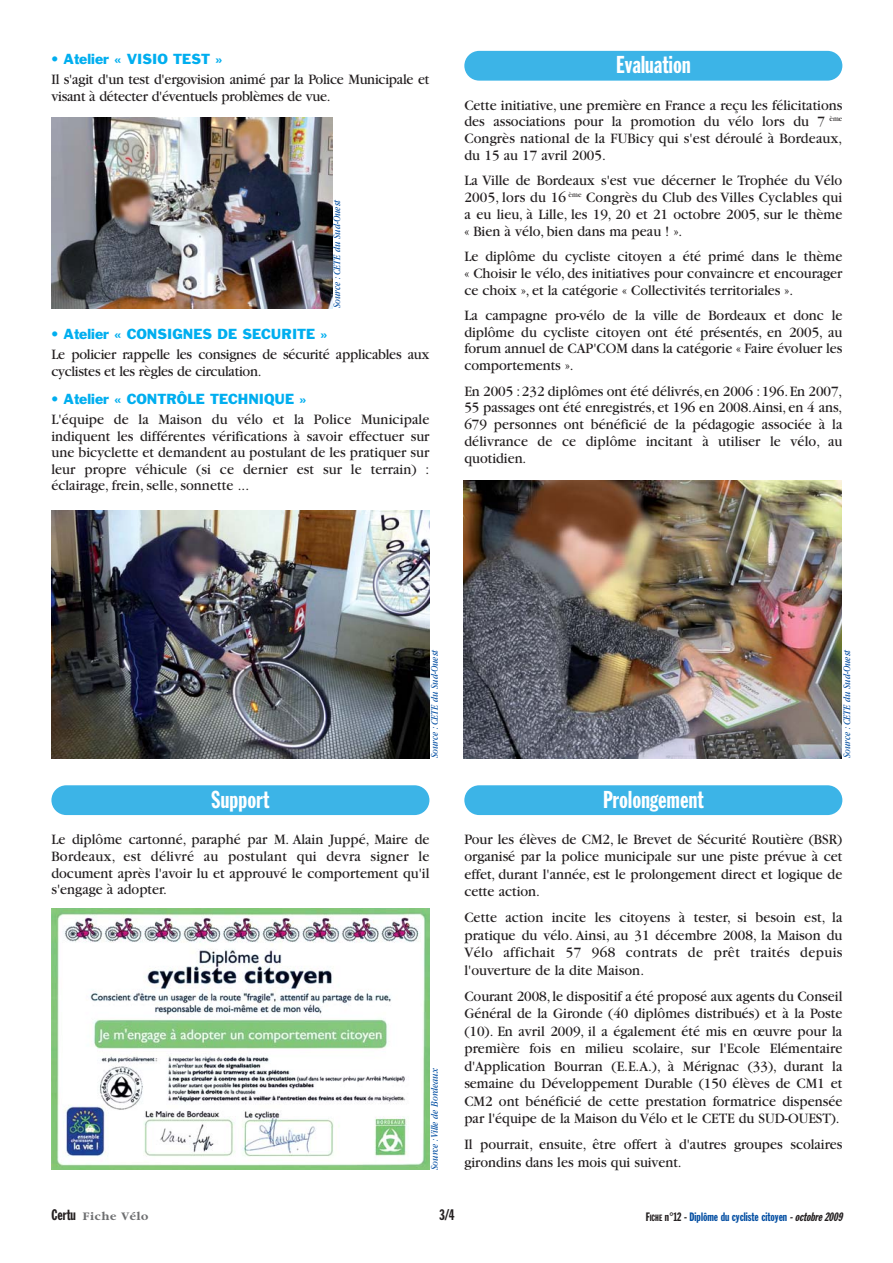
<style>
.page{position:relative;width:893px;height:1263px;background:#fff}
.page>*{position:absolute;margin:0;border:0;box-sizing:border-box;transform-origin:0 0}
.t1{font:24px "Franklin Gothic Extra Cond";letter-spacing:.01em;color:#fff}
.t2{font:15px/16.8px "Garamond";color:#231f20;text-align:justify;scale:.95 1}
.t3{font:15px "Franklin Gothic Extra Cond";color:#231f20}
.t4{font:13.5px "Franklin Gothic";color:#00aeef}
.t5{font:12px "Franklin Gothic Extra Cond";color:#034ea2}
.t6{font:700 12px "Garamond";letter-spacing:.055em;color:#6d6e70}
.t7{font:italic 10.5px "Garamond";color:#034ea2;scale:.85 1}
.s1{font-family:"Franklin Gothic Extra Cond";font-weight:400;font-size:15px;color:#231f20}
.s2{color:#231f20}
.s3{font-size:9px;color:#231f20}
.s4{font-style:italic;color:#231f20}
</style>
<div class="page">
<img style="left:51px;top:909px;width:378px;height:261px">
<div style="left:51px;top:785px;width:378px;height:30px;background:#3cb4e7;border-radius:15px"></div>
<div style="left:464px;top:785px;width:378px;height:30px;background:#3cb4e7;border-radius:15px"></div>
<div style="left:464px;top:51px;width:378px;height:30px;background:#3cb4e7;border-radius:15px"></div>
<img style="left:51px;top:118px;width:281px;height:190px">
<img style="left:51px;top:510px;width:378px;height:249px">
<img style="left:464px;top:480px;width:378px;height:279px">
<p class="t4" style="left:51px;top:54px;width:172px">• Atelier « VISIO TEST »</p>
<p class="t2" style="left:51px;top:73px;width:399px">Il s'agit d'un test d'ergovision animé par la Police Municipale et visant à détecter d'éventuels problèmes de vue.</p>
<p class="t7" style="left:333px;top:308px;width:129px;rotate:-90deg">Source : CETE du Sud-Ouest</p>
<p class="t4" style="left:51px;top:329px;width:277px">• Atelier « CONSIGNES DE SECURITE »</p>
<p class="t2" style="left:51px;top:348px;width:399px">Le policier rappelle les consignes de sécurité applicables aux cyclistes et les règles de circulation.</p>
<p class="t4" style="left:51px;top:394px;width:256px">• Atelier « CONTRÔLE TECHNIQUE »</p>
<p class="t2" style="left:51px;top:413px;width:399px">L'équipe de la Maison du vélo et la Police Municipale indiquent les différentes vérifications à savoir effectuer sur une bicyclette et demandent au postulant de les pratiquer sur leur propre véhicule (si ce dernier est sur le terrain) : éclairage, frein, selle, sonnette ...</p>
<h1 class="t1" style="left:616px;top:56px;width:76px">Evaluation</h1>
<p class="t2" style="left:464px;top:98px;width:399px">Cette initiative, une première en France a reçu les félicitations des associations pour la promotion du vélo lors du 7 <sup>ème </sup>Congrès national de la FUBicy qui s'est déroulé à Bordeaux, du 15 au 17 avril 2005.</p>
<p class="t2" style="left:464px;top:173px;width:399px">La Ville de Bordeaux s'est vue décerner le Trophée du Vélo 2005, lors du 16 <sup>ème</sup> Congrès du Club des Villes Cyclables qui a eu lieu, à Lille, les 19, 20 et 21 octobre 2005, sur le thème « Bien à vélo, bien dans ma peau ! ».</p>
<p class="t2" style="left:464px;top:249px;width:399px">Le diplôme du cycliste citoyen a été primé dans le thème « Choisir le vélo, des initiatives pour convaincre et encourager ce choix », et la catégorie « Collectivités territoriales ».</p>
<p class="t2" style="left:464px;top:308px;width:399px">La campagne pro-vélo de la ville de Bordeaux et donc le diplôme du cycliste citoyen ont été présentés, en 2005, au forum annuel de CAP'COM dans la catégorie « Faire évoluer les comportements ».</p>
<p class="t2" style="left:464px;top:384px;width:399px">En 2005 :232 diplômes ont été délivrés,en 2006 :196.En 2007, 55 passages ont été enregistrés, et 196 en 2008.Ainsi, en 4 ans, 679 personnes ont bénéficié de la pédagogie associée à la délivrance de ce diplôme incitant à utiliser le vélo, au quotidien.</p>
<h1 class="t1" style="left:212px;top:791px;width:59px">Support</h1>
<p class="t7" style="left:431px;top:758px;width:129px;rotate:-90deg">Source : CETE du Sud-Ouest</p>
<p class="t7" style="left:843px;top:758px;width:129px;rotate:-90deg">Source : CETE du Sud-Ouest</p>
<h1 class="t1" style="left:603px;top:791px;width:102px">Prolongement</h1>
<p class="t2" style="left:51px;top:832px;width:399px">Le diplôme cartonné, paraphé par M. Alain Juppé, Maire de Bordeaux, est délivré au postulant qui devra signer le document après l'avoir lu et approuvé le comportement qu'il s'engage à adopter.</p>
<p class="t7" style="left:431px;top:1170px;width:121px;rotate:-90deg">Source :Ville de Bordeaux</p>
<p class="t2" style="left:464px;top:832px;width:399px;line-height:17.5px">Pour les élèves de CM2, le Brevet de Sécurité Routière (BSR) organisé par la police municipale sur une piste prévue à cet effet, durant l'année, est le prolongement direct et logique de cette action.</p>
<p class="t2" style="left:464px;top:910px;width:399px;line-height:17.5px">Cette action incite les citoyens à tester, si besoin est, la pratique du vélo. Ainsi, au 31 décembre 2008, la Maison du Vélo affichait 57 968 contrats de prêt traités depuis l'ouverture de la dite Maison.</p>
<p class="t2" style="left:464px;top:989px;width:399px;line-height:17.5px">Courant 2008,le dispositif a été proposé aux agents du Conseil Général de la Gironde (40 diplômes distribués) et à la Poste (10). En avril 2009, il a également été mis en œuvre pour la première fois en milieu scolaire, sur l'Ecole Elémentaire d'Application Bourran (E.E.A.), à Mérignac (33), durant la semaine du Développement Durable (150 élèves de CM1 et CM2 ont bénéficié de cette prestation formatrice dispensée par l'équipe de la Maison du Vélo et le CETE du SUD-OUEST).</p>
<p class="t2" style="left:464px;top:1137px;width:399px;line-height:17.5px">Il pourrait, ensuite, être offert à d'autres groupes scolaires girondins dans les mois qui suivent.</p>
<p class="t6" style="left:51px;top:1212px;width:98px"><span class="s1">Certu</span> Fiche Vélo</p>
<p class="t3" style="left:439px;top:1210px;width:16px">3/4</p>
<p class="t5" style="left:646px;top:1213px;width:200px"><span class="s2">F</span><span class="s3">ICHE</span> <span class="s2">n°12 -</span> Diplôme du cycliste citoyen <span class="s4">-octobre2009</span></p>
</div>
